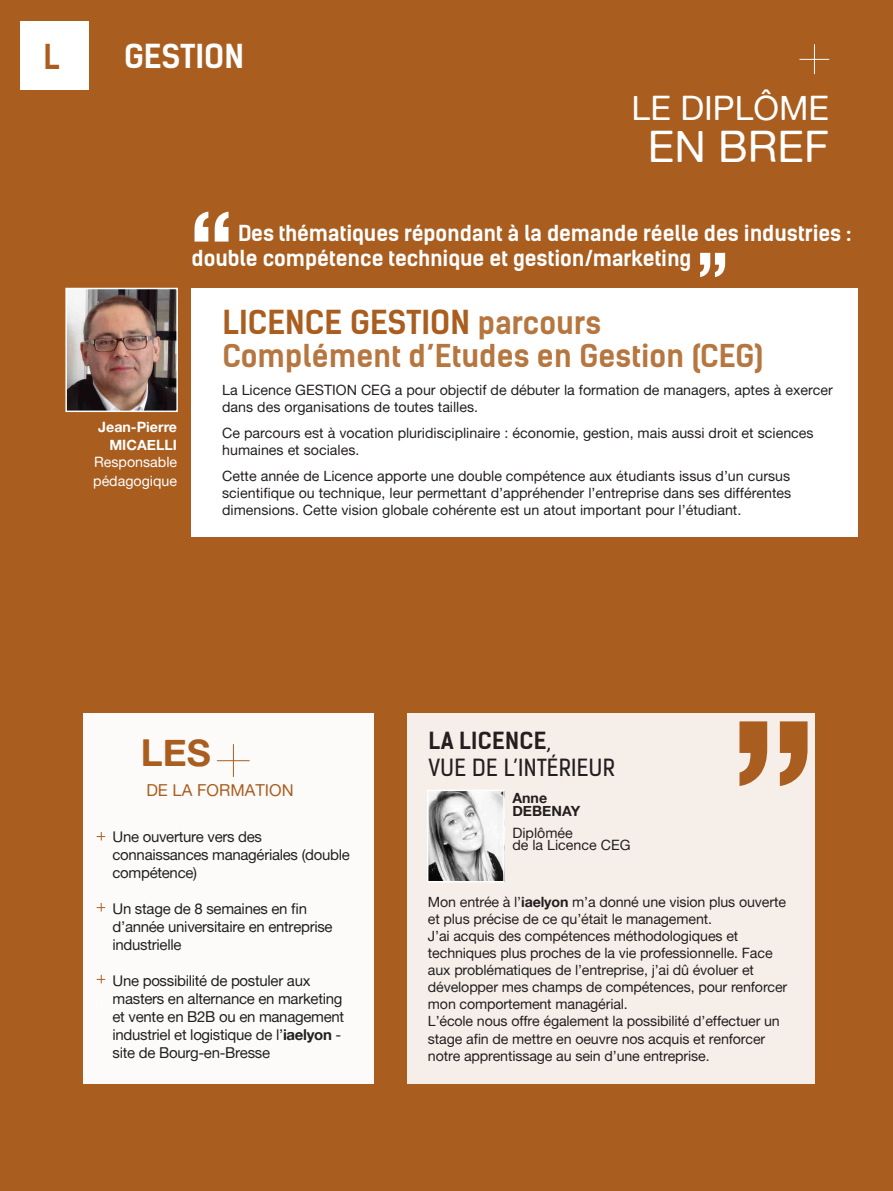
<style>
.page{position:relative;width:893px;height:1191px;background:#a95e20}
.page>*{position:absolute;margin:0;border:0;box-sizing:border-box;transform-origin:0 0}
.t1{font:43.5px "Alte Haas Grotesk";color:#fff}
.t2{font:37.2px "Alte Haas Grotesk Bold";color:#a95e20}
.t3{font:36px "Baron Neue";color:#a95e20}
.t4{font:33.75px "Alte Haas Grotesk";color:#fff}
.t5{font:700 31.5px "Kelson Sans";color:#a95e20}
.t6{font:700 31.5px "Kelson Sans";color:#fff}
.t7{font:700 30px "Kelson Sans";color:#b6763f}
.t8{font:22.5px/27px "Kelson Sans";letter-spacing:.015em;color:#231f20}
.t9{font:700 21px/25.2px "Kelson Sans";letter-spacing:-.005em;color:#fff}
.t10{font:16.5px "Alte Haas Grotesk";color:#a95e20}
.t11{font:15px/18px "Alte Haas Grotesk";letter-spacing:-.02em;color:#231f20}
.t12{font:14.25px/17.1px "Alte Haas Grotesk";letter-spacing:-.01em;color:#231f20}
.t13{font:14.25px/17.1px "Alte Haas Grotesk Bold";color:#fff;text-align:right}
.t14{font:14.25px "Alte Haas Grotesk";color:#fff}
.t15{font:14.25px/12.8px "Alte Haas Grotesk Bold";color:#231f20}
.s1{font-family:"Alte Haas Grotesk"}
.s2{font-size:30px;color:#b6763f}
.s3{font-weight:700}
.s4{font-family:"Alte Haas Grotesk Bold"}
</style>
<div class="page">
<div style="left:191px;top:288px;width:666px;height:248px;background:#fff"></div>
<div style="left:20px;top:21px;width:68px;height:68px;background:#fff"></div>
<svg style="left:195px;top:212px;width:34px;height:29px"></svg>
<img style="left:68px;top:291px;width:107px;height:118px">
<div style="left:65px;top:288px;width:113px;height:124px;border:2px solid #fff"></div>
<svg style="left:700px;top:253px;width:25px;height:24px"></svg>
<div style="left:83px;top:713px;width:291px;height:370px;background:#fff"></div>
<hr style="left:233px;top:744px;width:1px;height:33px;background:#a95e20">
<hr style="left:217px;top:760px;width:33px;height:1px;background:#a95e20">
<svg style="left:97px;top:832px;width:8px;height:8px"></svg>
<svg style="left:97px;top:975px;width:8px;height:8px"></svg>
<svg style="left:97px;top:903px;width:8px;height:8px"></svg>
<div style="left:407px;top:713px;width:408px;height:370px;background:#f6eee8"></div>
<svg style="left:739px;top:721px;width:68px;height:65px"></svg>
<img style="left:429px;top:791px;width:74px;height:89px">
<div style="left:427px;top:789px;width:78px;height:93px;border:1px solid #fff"></div>
<hr style="left:814px;top:44px;width:1px;height:30px;background:#fff">
<hr style="left:799px;top:59px;width:30px;height:1px;background:#fff">
<p class="t3" style="left:43px;top:34px;width:20px">L</p>
<p class="t6" style="left:124px;top:37px;width:121px">GESTION</p>
<p class="t4" style="left:632px;top:88px;width:199px">LE DIPLÔME</p>
<p class="t1" style="left:648px;top:121px;width:183px">EN BREF</p>
<p class="t9" style="left:192px;top:220px;width:661px;text-indent:46px">Des thématiques répondant à la demande réelle des industries : double compétence technique et gestion/marketing</p>
<p class="t13" style="left:94px;top:418px;width:85px">Jean-Pierre<br>MICAELLI<br><span class="s1">Responsable</span></p>
<p class="t14" style="left:93px;top:472px;width:85px">pédagogique</p>
<p class="t5" style="left:222px;top:303px;width:380px">LICENCE GESTION <span class="s2">parcours</span></p>
<p class="t7" style="left:222px;top:338px;width:543px">Complément d’Etudes en Gestion (CEG)</p>
<p class="t12" style="left:222px;top:381px;width:612px">La Licence GESTION CEG a pour objectif de débuter la formation de managers, aptes à exercer dans des organisations de toutes tailles.</p>
<p class="t12" style="left:222px;top:424px;width:593px">Ce parcours est à vocation pluridisciplinaire : économie, gestion, mais aussi droit et sciences humaines et sociales.</p>
<p class="t12" style="left:222px;top:467px;width:571px;text-align:justify">Cette année de Licence apporte une double compétence aux étudiants issus d’un cursus scientifique ou technique, leur permettant d’appréhender l’entreprise dans ses différentes dimensions. Cette vision globale cohérente est un atout important pour l’étudiant.</p>
<p class="t2" style="left:141px;top:730px;width:72px">LES</p>
<p class="t8" style="left:429px;top:727px;width:188px"><span class="s3">LA LICENCE</span>,<br>VUE DE L’INTÉRIEUR</p>
<p class="t10" style="left:146px;top:780px;width:149px">DE LA FORMATION</p>
<p class="t11" style="left:113px;top:827px;width:239px">Une ouverture vers des connaissances managériales (double compétence)</p>
<p class="t11" style="left:113px;top:899px;width:222px">Un stage de 8 semaines en fin d’année universitaire en entreprise industrielle</p>
<p class="t11" style="left:113px;top:971px;width:233px">Une possibilité de postuler aux masters en alternance en marketing et vente en B2B ou en management industriel et logistique de l’<span class="s4">iaelyon</span> - site de Bourg-en-Bresse</p>
<p class="t15" style="left:512px;top:791px;width:69px">Anne<br>DEBENAY</p>
<p class="t12" style="left:512px;top:823px;width:62px">Diplômée</p>
<p class="t12" style="left:512px;top:836px;width:120px">de la Licence CEG</p>
<p class="t12" style="left:428px;top:893px;width:359px">Mon entrée à l’<span class="s4">iaelyon</span> m’a donné une vision plus ouverte et plus précise de ce qu’était le management.</p>
<p class="t12" style="left:428px;top:927px;width:361px">J’ai acquis des compétences méthodologiques et techniques plus proches de la vie professionnelle. Face aux problématiques de l’entreprise, j’ai dû évoluer et développer mes champs de compétences, pour renforcer mon comportement managérial.</p>
<p class="t12" style="left:428px;top:1012px;width:353px">L’école nous offre également la possibilité d’effectuer un stage afin de mettre en oeuvre nos acquis et renforcer notre apprentissage au sein d’une entreprise.</p>
</div>
